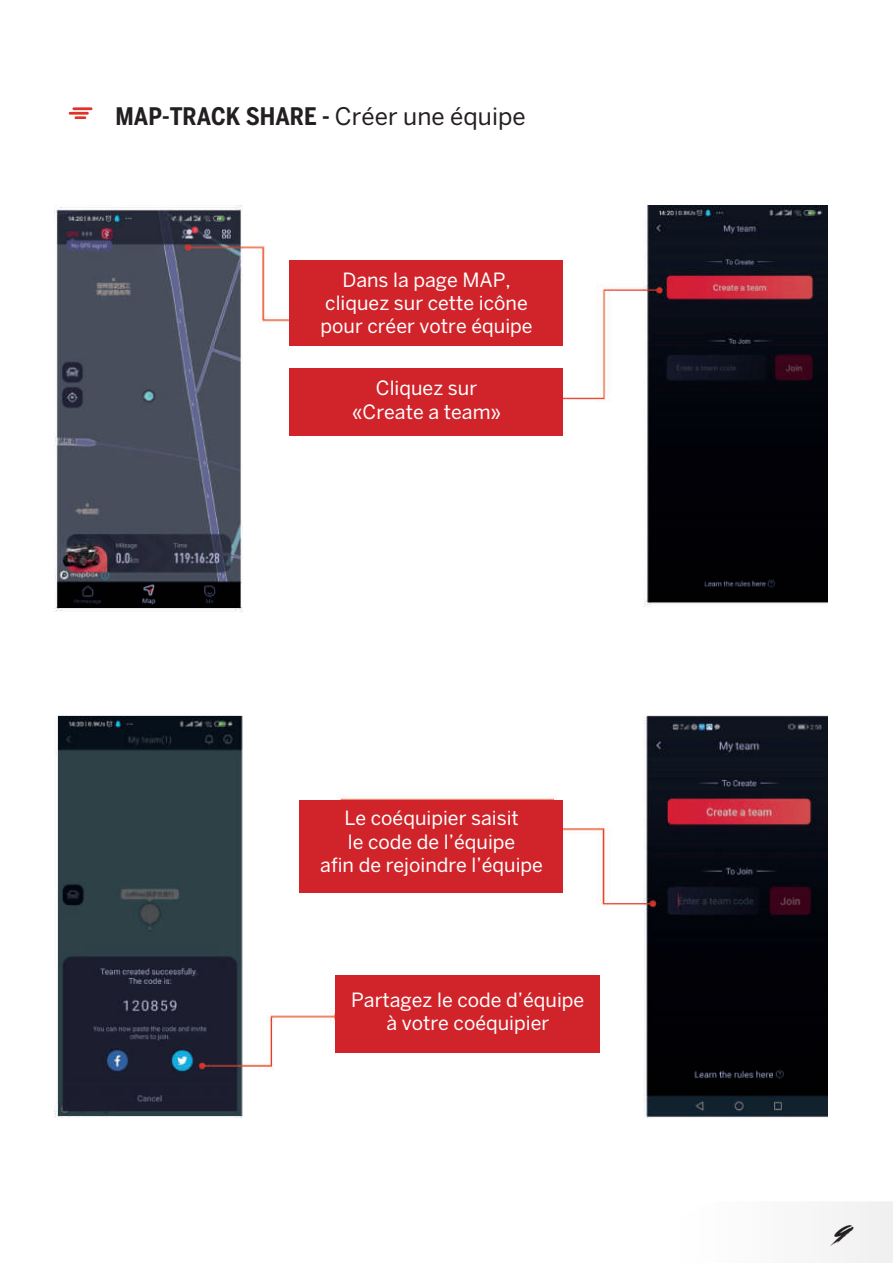
<style>
.page{position:relative;width:893px;height:1263px;background:#fff}
.page>*{position:absolute;margin:0;border:0;box-sizing:border-box;transform-origin:0 0}
.t1{font:700 condensed 24px "Benton Sans";color:#231f20}
.t2{font:italic 24px "Road Rage";color:#231f20}
.t3{font:19.5px/23.4px "Benton Sans";color:#fff;text-align:center}
.s1{font-weight:400;font-stretch:normal}
</style>
<div class="page">
<div style="left:833px;top:1202px;width:60px;height:61px;background:#f2f2f2"></div>
<img style="left:54px;top:206px;width:774px;height:405px">
<img style="left:54px;top:715px;width:774px;height:403px">
<div style="left:289px;top:260px;width:274px;height:86px;background:#d1232a"></div>
<div style="left:299px;top:800px;width:264px;height:92px;background:#d1232a"></div>
<div style="left:289px;top:368px;width:274px;height:68px;background:#d1232a"></div>
<div style="left:335px;top:975px;width:265px;height:78px;background:#d1232a"></div>
<hr style="left:72px;top:107px;width:21px;height:3px;background:#e13229">
<hr style="left:69px;top:112px;width:20px;height:3px;background:#e13229">
<svg style="left:75px;top:116px;width:11px;height:3px"></svg>
<p class="t1" style="left:115px;top:102px;width:412px">MAP-TRACK SHARE - <span class="s1">Créer une équipe</span></p>
<p class="t3" style="left:320px;top:268px;width:214px">Dans la page MAP, cliquez sur cette icône pour créer votre équipe</p>
<p class="t3" style="left:352px;top:376px;width:151px">Cliquez sur «Create a team»</p>
<p class="t3" style="left:320px;top:806px;width:224px">Le coéquipier saisit<br>le code de l’équipe<br>afin de rejoindre l’équipe</p>
<p class="t3" style="left:351px;top:988px;width:235px">Partagez le code d’équipe à votre coéquipier</p>
<p class="t2" style="left:832px;top:1216px;width:32px">9</p>
</div>
